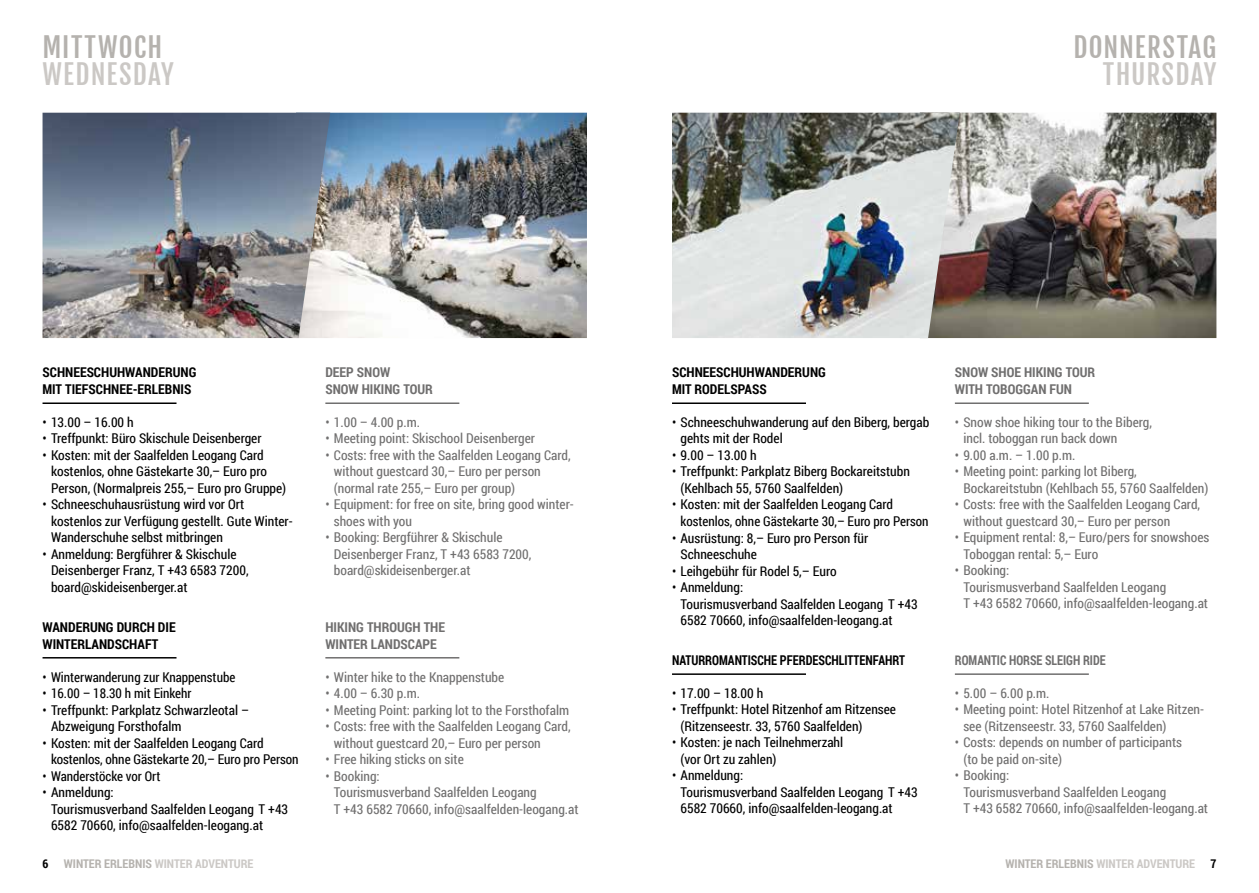
<style>
.page{position:relative;width:1259px;height:893px;background:#fff}
.page>*{position:absolute;margin:0;border:0;box-sizing:border-box;transform-origin:0 0}
.t1{font:27px "Fjalla One";letter-spacing:.05em;color:#b5b2ae}
.t2{font:27px "Fjalla One";letter-spacing:.045em;color:#cbc8c5}
.t3{font:13.5px/16.5px "Roboto Condensed";color:#000}
.t4{font:13.5px/16.5px "Roboto Condensed";color:#706f6f}
.t5{font:700 13.5px/16.5px "Roboto Condensed";color:#000}
.t6{font:700 13.5px/16.5px "Roboto Condensed";color:#706f6f}
.t7{font:700 13.5px "Roboto Condensed";color:#000;scale:.9 1}
.t8{font:700 13.5px "Roboto Condensed";color:#706f6f;scale:.89 1}
.t9{font:700 12px "Roboto Condensed";color:#cbc8c5}
.t10{font:700 12px "Roboto Condensed";color:#000}
.s1{color:#b5b2ae}
</style>
<div class="page">
<img style="left:959px;top:113px;width:257px;height:225px">
<img style="left:330px;top:113px;width:257px;height:225px">
<img style="left:672px;top:113px;width:287px;height:225px">
<img style="left:43px;top:113px;width:287px;height:225px">
<hr style="left:43px;top:402px;width:133px;height:2px;background:#000">
<hr style="left:43px;top:657px;width:133px;height:1px;background:#000">
<hr style="left:672px;top:402px;width:134px;height:2px;background:#000">
<hr style="left:325px;top:402px;width:134px;height:2px;background:#706f6f">
<hr style="left:325px;top:657px;width:134px;height:1px;background:#706f6f">
<hr style="left:955px;top:402px;width:134px;height:2px;background:#706f6f">
<hr style="left:672px;top:673px;width:134px;height:2px;background:#000">
<hr style="left:955px;top:673px;width:134px;height:2px;background:#706f6f">
<h1 class="t1" style="left:43px;top:31px;width:121px">MITTWOCH</h1>
<h1 class="t2" style="left:43px;top:58px;width:133px">WEDNESDAY</h1>
<h1 class="t1" style="left:1073px;top:31px;width:144px">DONNERSTAG</h1>
<h1 class="t2" style="left:1102px;top:58px;width:115px">THURSDAY</h1>
<p class="t5" style="left:43px;top:364px;width:155px">SCHNEESCHUHWANDERUNG<br>MIT TIEFSCHNEE-ERLEBNIS</p>
<p class="t3" style="left:43px;top:413px;width:93px">• 13.00 – 16.00 h</p>
<p class="t3" style="left:43px;top:430px;width:220px">• Treffpunkt: Büro Skischule Deisenberger</p>
<p class="t3" style="left:51px;top:446px;width:237px;text-indent:-9px">• Kosten: mit der Saalfelden Leogang Card kostenlos, ohne Gästekarte 30,– Euro pro<br>Person, (Normalpreis 255,– Euro pro Gruppe)</p>
<p class="t3" style="left:51px;top:496px;width:243px;text-indent:-9px">• Schneeschuhausrüstung wird vor Ort kostenlos zur Verfügung gestellt. Gute Winter-<br>Wanderschuhe selbst mitbringen</p>
<p class="t3" style="left:51px;top:545px;width:199px;text-indent:-9px">• Anmeldung: Bergführer &amp; Skischule<br>Deisenberger Franz, T +43 6583 7200, board@skideisenberger.at</p>
<p class="t5" style="left:43px;top:618px;width:135px">WANDERUNG DURCH DIE<br>WINTERLANDSCHAFT</p>
<p class="t3" style="left:43px;top:668px;width:194px">• Winterwanderung zur Knappenstube</p>
<p class="t3" style="left:43px;top:684px;width:151px">• 16.00 – 18.30 h mit Einkehr</p>
<p class="t3" style="left:51px;top:701px;width:199px;text-indent:-9px">• Treffpunkt: Parkplatz Schwarzleotal –<br>Abzweigung Forsthofalm</p>
<p class="t3" style="left:51px;top:734px;width:249px;text-indent:-9px">• Kosten: mit der Saalfelden Leogang Card kostenlos, ohne Gästekarte 20,– Euro pro Person</p>
<p class="t3" style="left:43px;top:767px;width:119px">• Wanderstöcke vor Ort</p>
<p class="t3" style="left:51px;top:783px;width:239px;text-indent:-9px">• Anmeldung:<br>Tourismusverband Saalfelden Leogang T +43<br>6582 70660, info@saalfelden-leogang.at</p>
<p class="t6" style="left:325px;top:364px;width:109px">DEEP SNOW<br>SNOW HIKING TOUR</p>
<p class="t4" style="left:325px;top:413px;width:96px">• 1.00 – 4.00 p.m.</p>
<p class="t4" style="left:325px;top:430px;width:211px">• Meeting point: Skischool Deisenberger</p>
<p class="t4" style="left:334px;top:446px;width:238px;text-indent:-9px">• Costs: free with the Saalfelden Leogang Card, without guestcard 30,– Euro per person (normal rate 255,– Euro per group)</p>
<p class="t4" style="left:334px;top:496px;width:241px;text-indent:-9px">• Equipment: for free on site, bring good winter&shy;shoes with you</p>
<p class="t4" style="left:334px;top:529px;width:199px;text-indent:-9px">• Booking: Bergführer &amp; Skischule<br>Deisenberger Franz, T +43 6583 7200, board@skideisenberger.at</p>
<p class="t6" style="left:325px;top:618px;width:121px">HIKING THROUGH THE<br>WINTER LANDSCAPE</p>
<p class="t4" style="left:325px;top:668px;width:180px">• Winter hike to the Knappenstube</p>
<p class="t4" style="left:325px;top:684px;width:96px">• 4.00 – 6.30 p.m.</p>
<p class="t4" style="left:325px;top:701px;width:245px">• Meeting Point: parking lot to the Forsthofalm</p>
<p class="t4" style="left:334px;top:717px;width:238px;text-indent:-9px">• Costs: free with the Saalfelden Leogang Card, without guestcard 20,– Euro per person</p>
<p class="t4" style="left:325px;top:750px;width:140px">• Free hiking sticks on site</p>
<p class="t4" style="left:334px;top:767px;width:246px;text-indent:-9px">• Booking:<br>Tourismusverband Saalfelden Leogang<br>T +43 6582 70660, info@saalfelden-leogang.at</p>
<p class="t5" style="left:672px;top:364px;width:155px">SCHNEESCHUHWANDERUNG<br>MIT RODELSPASS</p>
<p class="t3" style="left:680px;top:413px;width:250px;text-indent:-9px">• Schneeschuhwanderung auf den Biberg, bergab gehts mit der Rodel</p>
<p class="t3" style="left:672px;top:446px;width:86px">• 9.00 – 13.00 h</p>
<p class="t3" style="left:680px;top:463px;width:231px;text-indent:-9px">• Treffpunkt: Parkplatz Biberg Bockareitstubn (Kehlbach 55, 5760 Saalfelden)</p>
<p class="t3" style="left:680px;top:496px;width:249px;text-indent:-9px">• Kosten: mit der Saalfelden Leogang Card kostenlos, ohne Gästekarte 30,– Euro pro Person</p>
<p class="t3" style="left:680px;top:529px;width:189px;text-indent:-9px">• Ausrüstung: 8,– Euro pro Person für<br>Schneeschuhe</p>
<p class="t3" style="left:672px;top:562px;width:166px">• Leihgebühr für Rodel 5,– Euro</p>
<p class="t3" style="left:680px;top:578px;width:239px;text-indent:-9px">• Anmeldung:<br>Tourismusverband Saalfelden Leogang T +43<br>6582 70660, info@saalfelden-leogang.at</p>
<p class="t7" style="left:672px;top:651px;width:260px">NATURROMANTISCHE PFERDESCHLITTENFAHRT</p>
<p class="t3" style="left:672px;top:684px;width:93px">• 17.00 – 18.00 h</p>
<p class="t3" style="left:680px;top:701px;width:217px;text-indent:-9px">• Treffpunkt: Hotel Ritzenhof am Ritzensee (Ritzenseestr. 33, 5760 Saalfelden)</p>
<p class="t3" style="left:680px;top:734px;width:164px;text-indent:-9px">• Kosten: je nach Teilnehmerzahl (vor Ort zu zahlen)</p>
<p class="t3" style="left:680px;top:767px;width:239px;text-indent:-9px">• Anmeldung:<br>Tourismusverband Saalfelden Leogang T +43<br>6582 70660, info@saalfelden-leogang.at</p>
<p class="t6" style="left:955px;top:364px;width:142px">SNOW SHOE HIKING TOUR<br>WITH TOBOGGAN FUN</p>
<p class="t4" style="left:963px;top:413px;width:190px;text-indent:-9px">• Snow shoe hiking tour to the Biberg, incl. toboggan run back down</p>
<p class="t4" style="left:955px;top:446px;width:122px">• 9.00 a.m. – 1.00 p.m.</p>
<p class="t4" style="left:963px;top:463px;width:247px;text-indent:-9px">• Meeting point: parking lot Biberg,<br>Bockareitstubn (Kehlbach 55, 5760 Saalfelden)</p>
<p class="t4" style="left:963px;top:496px;width:238px;text-indent:-9px">• Costs: free with the Saalfelden Leogang Card, without guestcard 30,– Euro per person</p>
<p class="t4" style="left:963px;top:529px;width:247px;text-indent:-9px">• Equipment rental: 8,– Euro/pers for snowshoes<br>Toboggan rental: 5,– Euro</p>
<p class="t4" style="left:963px;top:562px;width:246px;text-indent:-9px">• Booking:<br>Tourismusverband Saalfelden Leogang<br>T +43 6582 70660, info@saalfelden-leogang.at</p>
<p class="t8" style="left:955px;top:651px;width:171px">ROMANTIC HORSE SLEIGH RIDE</p>
<p class="t4" style="left:955px;top:684px;width:96px">• 5.00 – 6.00 p.m.</p>
<p class="t4" style="left:963px;top:701px;width:242px;text-indent:-9px">• Meeting point: Hotel Ritzenhof at Lake Ritzen&shy;see (Ritzenseestr. 33, 5760 Saalfelden)</p>
<p class="t4" style="left:963px;top:734px;width:220px;text-indent:-9px">• Costs: depends on number of participants (to be paid on-site)</p>
<p class="t4" style="left:963px;top:767px;width:246px;text-indent:-9px">• Booking:<br>Tourismusverband Saalfelden Leogang<br>T +43 6582 70660, info@saalfelden-leogang.at</p>
<p class="t10" style="left:43px;top:855px;width:7px">6</p>
<p class="t9" style="left:64px;top:855px;width:191px"><span class="s1">WINTER ERLEBNIS</span> WINTER ADVENTURE</p>
<p class="t9" style="left:1005px;top:855px;width:191px"><span class="s1">WINTER ERLEBNIS</span> WINTER ADVENTURE</p>
<p class="t10" style="left:1210px;top:855px;width:7px">7</p>
</div>
